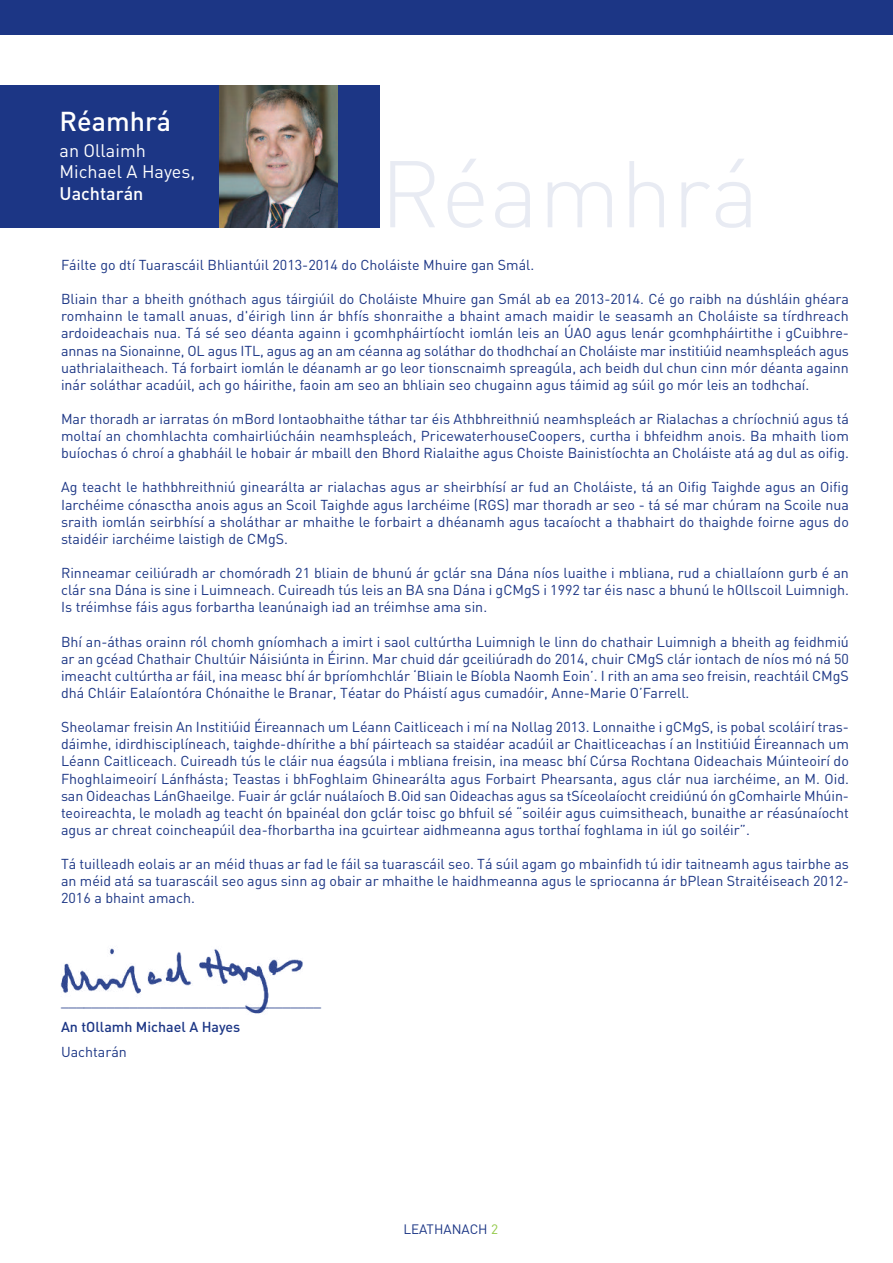
<style>
.page{position:relative;width:893px;height:1263px;background:#fff}
.page>*{position:absolute;margin:0;border:0;box-sizing:border-box;transform-origin:0 0}
.t1{font:300 93.15px "DIN";color:rgb(28 54 133/.1)}
.t2{font:500 27px "DIN";color:#fff}
.t3{font:18px/21.6px "DIN";color:#fff}
.t4{font:500 18px "DIN";color:#fff}
.t5{font:14.25px/17.1px "DIN";color:#1c3685;text-align:justify}
.t6{font:500 14.25px "DIN";color:#1c3685}
.t7{font:13.5px "DIN";color:#1c3685}
.s1{color:#92c947}
</style>
<div class="page">
<div style="left:0;top:0;width:893px;height:34px;background:#1c3685"></div>
<div style="left:0;top:85px;width:380px;height:143px;background:#1c3685"></div>
<img style="left:220px;top:85px;width:118px;height:143px">
<img style="left:60px;top:948px;width:243px;height:66px">
<h2 class="t2" style="left:60px;top:105px;width:113px">Réamhrá</h2>
<p class="t3" style="left:60px;top:139px;width:137px">an Ollaimh<br>Michael A Hayes,</p>
<p class="t4" style="left:60px;top:183px;width:85px">Uachtarán</p>
<h1 class="t1" style="left:380px;top:138px;width:381px">Réamhrá</h1>
<p class="t5" style="left:61px;top:256px;width:475px">Fáilte go dtí Tuarascáil Bhliantúil 2013-2014 do Choláiste Mhuire gan Smál.</p>
<p class="t5" style="left:61px;top:290px;width:789px">Bliain thar a bheith gnóthach agus táirgiúil do Choláiste Mhuire gan Smál ab ea 2013-2014. Cé go raibh na dúshláin ghéara romhainn le tamall anuas, d'éirigh linn ár bhfís shonraithe a bhaint amach maidir le seasamh an Choláiste sa tírdhreach ardoideachais nua. Tá sé seo déanta againn i gcomhpháirtíocht iomlán leis an ÚAO agus lenár gcomhpháirtithe i gCuibhre&shy;annas na Sionainne, OL agus ITL, agus ag an am céanna ag soláthar do thodhchaí an Choláiste mar institiúid neamhspleách agus uathrialaitheach. Tá forbairt iomlán le déanamh ar go leor tionscnaimh spreagúla, ach beidh dul chun cinn mór déanta againn inár soláthar acadúil, ach go háirithe, faoin am seo an bhliain seo chugainn agus táimid ag súil go mór leis an todhchaí.</p>
<p class="t5" style="left:61px;top:410px;width:789px">Mar thoradh ar iarratas ón mBord Iontaobhaithe táthar tar éis Athbhreithniú neamhspleách ar Rialachas a chríochniú agus tá moltaí an chomhlachta comhairliúcháin neamhspleách, PricewaterhouseCoopers, curtha i bhfeidhm anois. Ba mhaith liom buíochas ó chroí a ghabháil le hobair ár mbaill den Bhord Rialaithe agus Choiste Bainistíochta an Choláiste atá ag dul as oifig.</p>
<p class="t5" style="left:61px;top:478px;width:789px">Ag teacht le hathbhreithniú ginearálta ar rialachas agus ar sheirbhísí ar fud an Choláiste, tá an Oifig Taighde agus an Oifig Iarchéime cónasctha anois agus an Scoil Taighde agus Iarchéime (RGS) mar thoradh ar seo - tá sé mar chúram na Scoile nua sraith iomlán seirbhísí a sholáthar ar mhaithe le forbairt a dhéanamh agus tacaíocht a thabhairt do thaighde foirne agus do staidéir iarchéime laistigh de CMgS.</p>
<p class="t5" style="left:61px;top:564px;width:789px">Rinneamar ceiliúradh ar chomóradh 21 bliain de bhunú ár gclár sna Dána níos luaithe i mbliana, rud a chiallaíonn gurb é an clár sna Dána is sine i Luimneach. Cuireadh tús leis an BA sna Dána i gCMgS i 1992 tar éis nasc a bhunú le hOllscoil Luimnigh.<br>Is tréimhse fáis agus forbartha leanúnaigh iad an tréimhse ama sin.</p>
<p class="t5" style="left:61px;top:632px;width:789px">Bhí an-áthas orainn ról chomh gníomhach a imirt i saol cultúrtha Luimnigh le linn do chathair Luimnigh a bheith ag feidhmiú ar an gcéad Chathair Chultúir Náisiúnta in Éirinn. Mar chuid dár gceiliúradh do 2014, chuir CMgS clár iontach de níos mó ná 50 imeacht cultúrtha ar fáil, ina measc bhí ár bpríomhchlár ‘Bliain le Bíobla Naomh Eoin’. I rith an ama seo freisin, reachtáil CMgS dhá Chláir Ealaíontóra Chónaithe le Branar, Téatar do Pháistí agus cumadóir, Anne-Marie O’Farrell.</p>
<p class="t5" style="left:61px;top:718px;width:789px">Sheolamar freisin An Institiúid Éireannach um Léann Caitliceach i mí na Nollag 2013. Lonnaithe i gCMgS, is pobal scoláirí tras&shy;dáimhe, idirdhisciplíneach, taighde-dhírithe a bhí páirteach sa staidéar acadúil ar Chaitliceachas í an Institiúid Éireannach um Léann Caitliceach. Cuireadh tús le cláir nua éagsúla i mbliana freisin, ina measc bhí Cúrsa Rochtana Oideachais Múinteoirí do Fhoghlaimeoirí Lánfhásta; Teastas i bhFoghlaim Ghinearálta agus Forbairt Phearsanta, agus clár nua iarchéime, an M. Oid. san Oideachas LánGhaeilge. Fuair ár gclár nuálaíoch B.Oid san Oideachas agus sa tSíceolaíocht creidiúnú ón gComhairle Mhúin&shy;teoireachta, le moladh ag teacht ón bpainéal don gclár toisc go bhfuil sé “soiléir agus cuimsitheach, bunaithe ar réasúnaíocht agus ar chreat coincheapúil dea-fhorbartha ina gcuirtear aidhmeanna agus torthaí foghlama in iúl go soiléir”.</p>
<p class="t5" style="left:61px;top:855px;width:789px">Tá tuilleadh eolais ar an méid thuas ar fad le fáil sa tuarascáil seo. Tá súil agam go mbainfidh tú idir taitneamh agus tairbhe as an méid atá sa tuarascáil seo agus sinn ag obair ar mhaithe le haidhmeanna agus le spriocanna ár bPlean Straitéiseach 2012- 2016 a bhaint amach.</p>
<p class="t5" style="left:61px;top:992px;width:262px">__________________________________</p>
<p class="t6" style="left:61px;top:1018px;width:181px">An tOllamh Michael A Hayes</p>
<p class="t5" style="left:61px;top:1043px;width:67px">Uachtarán</p>
<p class="t7" style="left:403px;top:1221px;width:96px">LEATHANACH <span class="s1">2</span></p>
</div>
